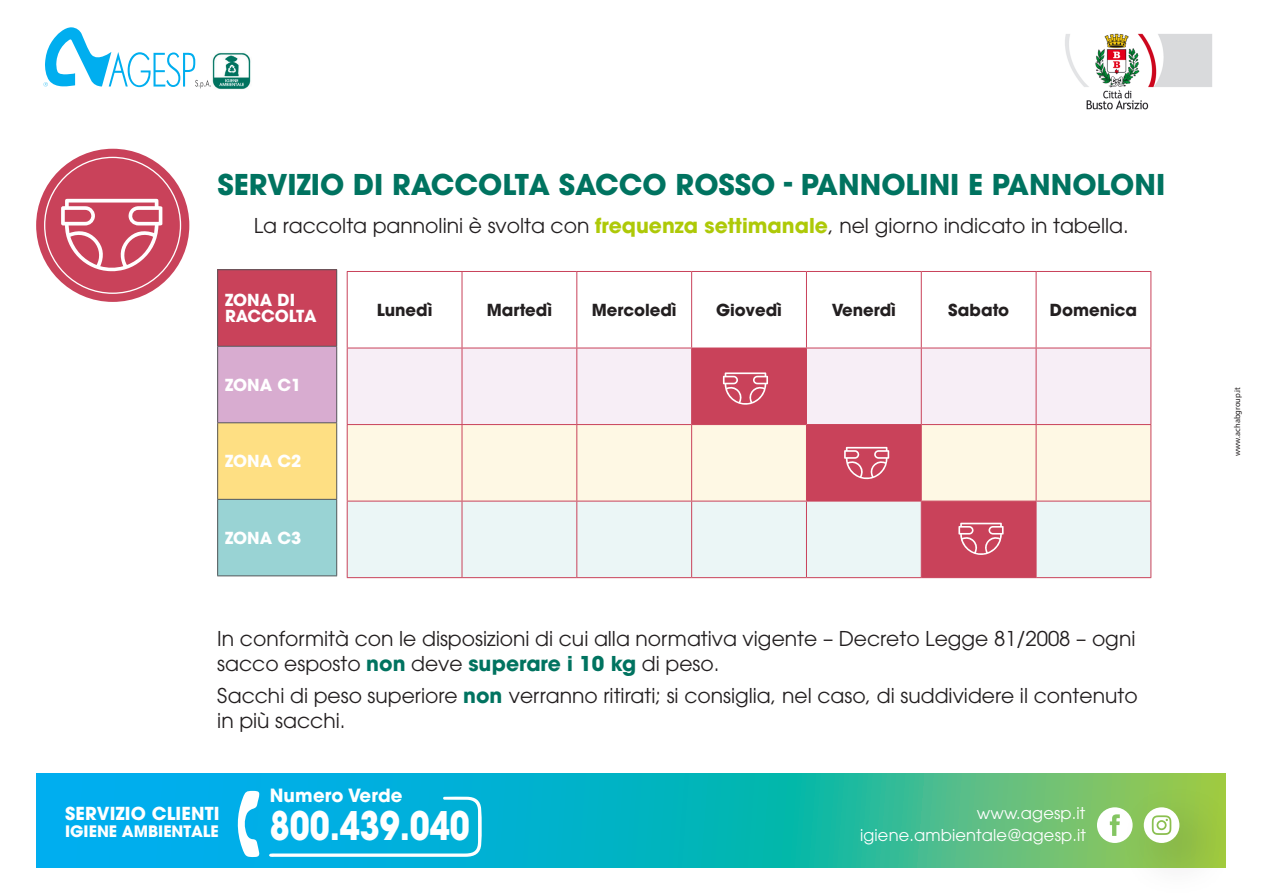
<style>
.page{position:relative;width:1263px;height:893px;background:#fff}
.page>*{position:absolute;margin:0;border:0;box-sizing:border-box;transform-origin:0 0}
.t1{font:700 39.15px "ITC Avant Garde Pro";color:#fff;scale:.83 1}
.t2{font:700 28.5px "ITC Avant Garde Pro";color:#007360}
.t3{font:20.4px/25.5px "ITC Avant Garde Pro";color:#231f20}
.t4{font:700 18.15px "ITC Avant Garde Pro";letter-spacing:.01em;color:#fff}
.t5{font:700 17.85px "ITC Avant Garde Pro";letter-spacing:.01em;color:#fff}
.t6{font:700 16.5px "ITC Avant Garde Pro";color:#231f20}
.t7{font:700 16.5px/15.6px "ITC Avant Garde Pro";color:#fff}
.t8{font:16.2px "ITC Avant Garde Pro";letter-spacing:.01em;color:#fff}
.t9{font:700 15.75px "ITC Avant Garde Pro";color:#fff}
.t10{font:8.4px "Myriad Pro";color:#231f20}
.s1{font-weight:700;color:#aec908}
.s2{font-weight:700;color:#007360}
</style>
<div class="page">
<div style="left:218px;top:270px;width:119px;height:76px;background:#c9425a"></div>
<div style="left:218px;top:346px;width:119px;height:77px;background:#d8acd0"></div>
<div style="left:218px;top:423px;width:119px;height:76px;background:#fedf83"></div>
<div style="left:218px;top:499px;width:119px;height:77px;background:#99d3d4"></div>
<hr style="left:217px;top:269px;width:120px;height:1px;background:#57585a">
<hr style="left:217px;top:270px;width:1px;height:76px;background:#57585a">
<hr style="left:336px;top:270px;width:1px;height:76px;background:#57585a">
<hr style="left:217px;top:346px;width:120px;height:1px;background:#57585a">
<hr style="left:217px;top:347px;width:1px;height:75px;background:#57585a">
<hr style="left:336px;top:347px;width:1px;height:75px;background:#57585a">
<hr style="left:217px;top:422px;width:120px;height:1px;background:#57585a">
<hr style="left:217px;top:423px;width:1px;height:76px;background:#57585a">
<hr style="left:336px;top:423px;width:1px;height:76px;background:#57585a">
<hr style="left:217px;top:499px;width:120px;height:1px;background:#57585a">
<hr style="left:217px;top:500px;width:1px;height:75px;background:#57585a">
<hr style="left:336px;top:500px;width:1px;height:75px;background:#57585a">
<hr style="left:217px;top:575px;width:120px;height:1px;background:#57585a">
<svg style="left:348px;top:272px;width:802px;height:76px"></svg>
<div style="left:348px;top:349px;width:802px;height:75px;background:#f7eef6"></div>
<svg style="left:692px;top:349px;width:344px;height:75px;background:#e9bbc8"></svg>
<svg style="left:348px;top:425px;width:802px;height:76px;background:#f7e0d2"></svg>
<svg style="left:348px;top:502px;width:802px;height:75px;background:#e6dfe2"></svg>
<hr style="left:347px;top:348px;width:1px;height:76px;background:#c9425a">
<hr style="left:462px;top:348px;width:1px;height:76px;background:#c9425a">
<hr style="left:347px;top:425px;width:1px;height:76px;background:#c9425a">
<hr style="left:462px;top:425px;width:1px;height:76px;background:#c9425a">
<hr style="left:347px;top:501px;width:1px;height:76px;background:#c9425a">
<hr style="left:462px;top:501px;width:1px;height:76px;background:#c9425a">
<hr style="left:347px;top:577px;width:115px;height:1px;background:#c9425a">
<hr style="left:462px;top:271px;width:115px;height:1px;background:#c9425a">
<hr style="left:577px;top:271px;width:115px;height:1px;background:#c9425a">
<hr style="left:576px;top:272px;width:1px;height:76px;background:#c9425a">
<hr style="left:692px;top:271px;width:114px;height:1px;background:#c9425a">
<hr style="left:691px;top:272px;width:1px;height:76px;background:#c9425a">
<hr style="left:806px;top:271px;width:115px;height:1px;background:#c9425a">
<hr style="left:806px;top:272px;width:1px;height:76px;background:#c9425a">
<hr style="left:921px;top:271px;width:115px;height:1px;background:#c9425a">
<hr style="left:921px;top:272px;width:1px;height:76px;background:#c9425a">
<hr style="left:1036px;top:271px;width:115px;height:1px;background:#c9425a">
<hr style="left:1036px;top:272px;width:1px;height:76px;background:#c9425a">
<hr style="left:1150px;top:272px;width:1px;height:76px;background:#c9425a">
<hr style="left:347px;top:348px;width:115px;height:1px;background:#c9425a">
<hr style="left:462px;top:348px;width:115px;height:1px;background:#c9425a">
<hr style="left:577px;top:348px;width:115px;height:1px;background:#c9425a">
<hr style="left:576px;top:348px;width:1px;height:76px;background:#c9425a">
<hr style="left:692px;top:348px;width:114px;height:1px;background:#c9425a">
<hr style="left:691px;top:348px;width:1px;height:76px;background:#c9425a">
<hr style="left:806px;top:348px;width:115px;height:1px;background:#c9425a">
<hr style="left:806px;top:348px;width:1px;height:76px;background:#c9425a">
<hr style="left:921px;top:348px;width:115px;height:1px;background:#c9425a">
<hr style="left:921px;top:348px;width:1px;height:76px;background:#c9425a">
<hr style="left:1036px;top:348px;width:115px;height:1px;background:#c9425a">
<hr style="left:1036px;top:348px;width:1px;height:76px;background:#c9425a">
<hr style="left:1150px;top:348px;width:1px;height:76px;background:#c9425a">
<hr style="left:347px;top:424px;width:115px;height:1px;background:#c9425a">
<hr style="left:462px;top:424px;width:115px;height:1px;background:#c9425a">
<hr style="left:577px;top:424px;width:115px;height:1px;background:#c9425a">
<hr style="left:576px;top:425px;width:1px;height:76px;background:#c9425a">
<hr style="left:692px;top:424px;width:114px;height:1px;background:#c9425a">
<hr style="left:691px;top:425px;width:1px;height:76px;background:#c9425a">
<hr style="left:806px;top:424px;width:115px;height:1px;background:#c9425a">
<hr style="left:806px;top:425px;width:1px;height:76px;background:#c9425a">
<hr style="left:921px;top:424px;width:115px;height:1px;background:#c9425a">
<hr style="left:921px;top:425px;width:1px;height:76px;background:#c9425a">
<hr style="left:1036px;top:424px;width:115px;height:1px;background:#c9425a">
<hr style="left:1036px;top:425px;width:1px;height:76px;background:#c9425a">
<hr style="left:1150px;top:425px;width:1px;height:76px;background:#c9425a">
<hr style="left:347px;top:501px;width:115px;height:1px;background:#c9425a">
<hr style="left:462px;top:501px;width:115px;height:1px;background:#c9425a">
<hr style="left:577px;top:501px;width:115px;height:1px;background:#c9425a">
<hr style="left:576px;top:501px;width:1px;height:76px;background:#c9425a">
<hr style="left:692px;top:501px;width:114px;height:1px;background:#c9425a">
<hr style="left:691px;top:501px;width:1px;height:76px;background:#c9425a">
<hr style="left:806px;top:501px;width:115px;height:1px;background:#c9425a">
<hr style="left:806px;top:501px;width:1px;height:76px;background:#c9425a">
<hr style="left:921px;top:501px;width:115px;height:1px;background:#c9425a">
<hr style="left:921px;top:501px;width:1px;height:76px;background:#c9425a">
<hr style="left:1036px;top:501px;width:115px;height:1px;background:#c9425a">
<hr style="left:1036px;top:501px;width:1px;height:76px;background:#c9425a">
<hr style="left:1150px;top:501px;width:1px;height:76px;background:#c9425a">
<hr style="left:462px;top:577px;width:115px;height:1px;background:#c9425a">
<hr style="left:577px;top:577px;width:115px;height:1px;background:#c9425a">
<hr style="left:692px;top:577px;width:114px;height:1px;background:#c9425a">
<hr style="left:806px;top:577px;width:115px;height:1px;background:#c9425a">
<hr style="left:921px;top:577px;width:115px;height:1px;background:#c9425a">
<hr style="left:1036px;top:577px;width:115px;height:1px;background:#c9425a">
<hr style="left:347px;top:271px;width:115px;height:1px;background:#c9425a">
<hr style="left:347px;top:272px;width:1px;height:76px;background:#c9425a">
<hr style="left:462px;top:272px;width:1px;height:76px;background:#c9425a">
<img style="left:1065px;top:33px;width:147px;height:76px">
<svg style="left:44px;top:27px;width:167px;height:61px"></svg>
<img style="left:212px;top:53px;width:39px;height:37px">
<svg style="left:723px;top:372px;width:45px;height:33px"></svg>
<svg style="left:844px;top:447px;width:45px;height:32px"></svg>
<svg style="left:958px;top:523px;width:45px;height:32px"></svg>
<svg style="left:36px;top:774px;width:1189px;height:93px;background:#1bb5b9"></svg>
<svg style="left:1097px;top:807px;width:21px;height:36px"></svg>
<div style="left:1118px;top:782px;width:118px;height:111px;background:#231f20;opacity:.3"></div>
<svg style="left:1144px;top:807px;width:35px;height:36px"></svg>
<svg style="left:269px;top:797px;width:213px;height:60px;background:#12b5e0"></svg>
<svg style="left:236px;top:791px;width:24px;height:66px"></svg>
<div style="left:36px;top:149px;width:153px;height:153px;background:#c9425a;border-radius:50%"></div>
<svg style="left:61px;top:199px;width:101px;height:72px"></svg>
<p class="t2" style="left:217px;top:165px;width:949px">SERVIZIO DI RACCOLTA SACCO ROSSO - PANNOLINI E PANNOLONI</p>
<p class="t3" style="left:254px;top:212px;width:876px">La raccolta pannolini è svolta con <span class="s1">frequenza settimanale</span>, nel giorno indicato in tabella.</p>
<p class="t7" style="left:225px;top:292px;width:93px">ZONA DI<br>RACCOLTA</p>
<p class="t7" style="left:225px;top:377px;width:78px">ZONA C1</p>
<p class="t7" style="left:225px;top:453px;width:78px">ZONA C2</p>
<p class="t7" style="left:225px;top:530px;width:78px">ZONA C3</p>
<p class="t6" style="left:377px;top:299px;width:57px">Lunedì</p>
<p class="t6" style="left:487px;top:299px;width:67px">Martedì</p>
<p class="t6" style="left:592px;top:299px;width:86px">Mercoledì</p>
<p class="t6" style="left:716px;top:299px;width:67px">Giovedì</p>
<p class="t6" style="left:832px;top:299px;width:66px">Venerdì</p>
<p class="t6" style="left:948px;top:299px;width:63px">Sabato</p>
<p class="t6" style="left:1050px;top:299px;width:89px">Domenica</p>
<p class="t3" style="left:217px;top:625px;width:920px">In conformità con le disposizioni di cui alla normativa vigente – Decreto Legge 81/2008 – ogni sacco esposto <span class="s2">non</span> deve <span class="s2">superare i 10 kg</span> di peso.</p>
<p class="t3" style="left:217px;top:682px;width:922px">Sacchi di peso superiore <span class="s2">non</span> verranno ritirati; si consiglia, nel caso, di suddividere il contenuto in più sacchi.</p>
<p class="t5" style="left:65px;top:802px;width:156px">SERVIZIO CLIENTI</p>
<p class="t9" style="left:65px;top:821px;width:155px">IGIENE AMBIENTALE</p>
<p class="t4" style="left:270px;top:783px;width:134px">Numero Verde</p>
<p class="t1" style="left:270px;top:800px;width:243px">800.439.040</p>
<p class="t8" style="left:977px;top:803px;width:110px">www.agesp.it</p>
<p class="t8" style="left:860px;top:825px;width:227px">igiene.ambientale@agesp.it</p>
<p class="t10" style="left:1232px;top:456px;width:71px;rotate:-90deg">www.achabgroup.it</p>
</div>
